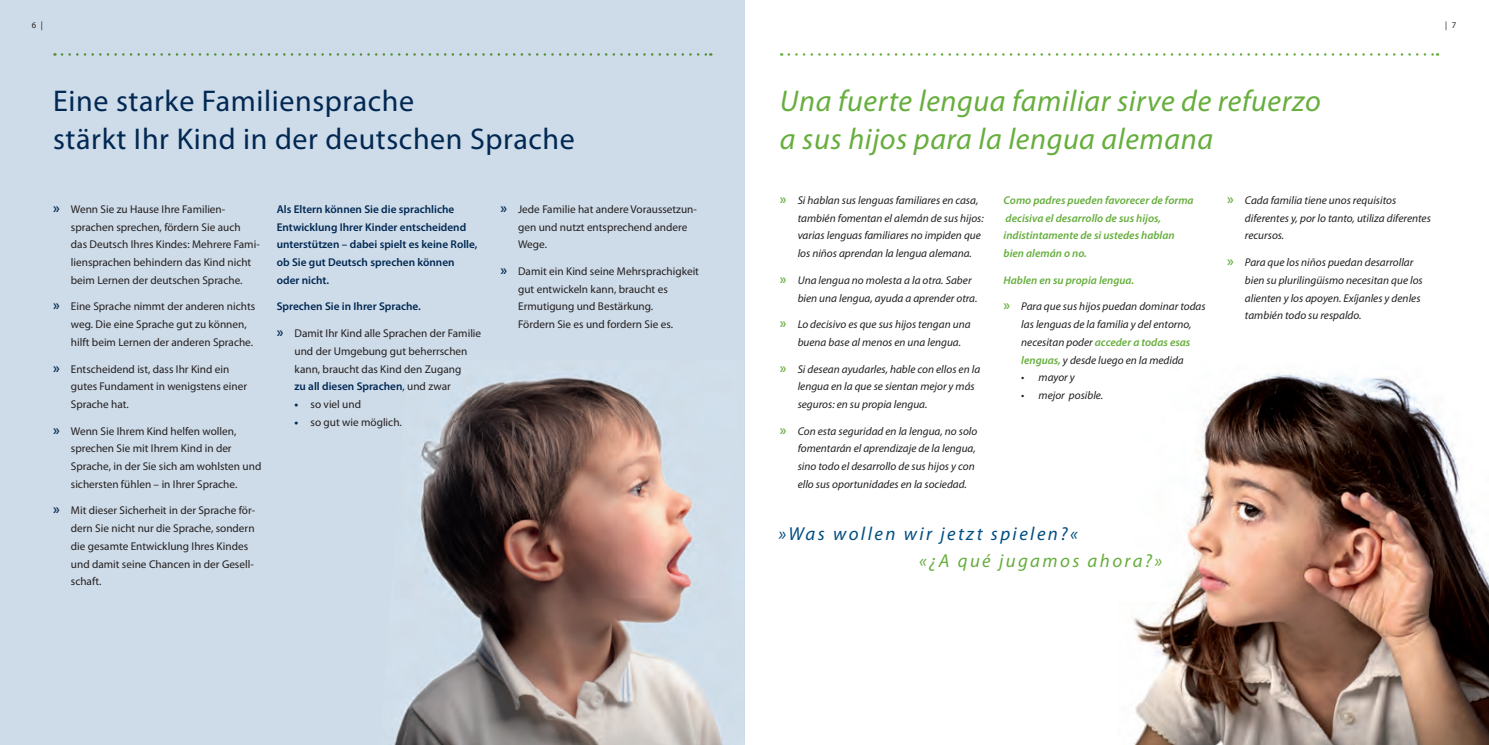
<style>
.page{position:relative;width:1489px;height:745px;background:#fff}
.page>*{position:absolute;margin:0;border:0;box-sizing:border-box;transform-origin:0 0}
.t1{font:italic 30px/37.5px "Myriad Pro";letter-spacing:.02em;color:#66ae3d}
.t2{font:30px/37.5px "Myriad Pro";letter-spacing:.02em;color:#002853}
.t3{font:italic 18.75px "Myriad Pro";letter-spacing:.13em;color:#004e82}
.t4{font:italic 18.75px "Myriad Pro";letter-spacing:.13em;color:#66ae3d}
.t5{font:11.25px/17.8px "Myriad Pro";color:#231f20}
.t6{font:italic 11.25px/17.8px "Myriad Pro";color:#231f20}
.t7{font:600 11.25px/17.8px "Myriad Pro";color:#002853}
.t8{font:italic 600 11.25px/17.8px "Myriad Pro";color:#66ae3d}
.t9{font:8.75px "Myriad Pro";color:#231f20}
.s1{font-weight:600;font-size:15px;color:#002853}
.s2{font-weight:600;color:#002853}
.s3{color:#002853}
.s4{font-weight:700;color:#002853}
.s5{font-weight:600;font-style:normal;font-size:15px;color:#66ae3d}
.s6{font-weight:600;color:#66ae3d}
</style>
<div class="page">
<img style="left:1132px;top:372px;width:356px;height:372px">
<div style="left:0;top:0;width:744px;height:744px;background:#cedbe8"></div>
<svg style="left:788px;top:53px;width:649px;height:3px"></svg>
<svg style="left:62px;top:53px;width:649px;height:3px"></svg>
<img style="left:394px;top:375px;width:328px;height:369px">
<p class="t9" style="left:32px;top:19px;width:13px">6 |</p>
<p class="t9" style="left:1444px;top:19px;width:13px">| 7</p>
<h1 class="t2" style="left:53px;top:82px;width:523px">Eine starke Familiensprache<br>stärkt Ihr Kind in der deutschen Sprache</h1>
<h1 class="t1" style="left:780px;top:82px;width:542px">Una fuerte lengua familiar sirve de refuerzo a sus hijos para la lengua alemana</h1>
<p class="t5" style="left:71px;top:200px;width:190px;text-indent:-18px"><span class="s1">»</span> Wenn Sie zu Hause Ihre Familien&shy;sprachen sprechen, fördern Sie auch<br>das Deutsch Ihres Kindes: Mehrere Fami&shy;liensprachen behindern das Kind nicht beim Lernen der deutschen Sprache.</p>
<p class="t5" style="left:71px;top:297px;width:186px;text-indent:-18px"><span class="s1">»</span> Eine Sprache nimmt der anderen nichts weg. Die eine Sprache gut zu können, hilft beim Lernen der anderen Sprache.</p>
<p class="t5" style="left:71px;top:359px;width:178px;text-indent:-18px"><span class="s1">»</span> Entscheidend ist, dass Ihr Kind ein gutes Fundament in wenigstens einer<br>Sprache hat.</p>
<p class="t5" style="left:71px;top:421px;width:192px;text-indent:-18px"><span class="s1">»</span> Wenn Sie Ihrem Kind helfen wollen, sprechen Sie mit Ihrem Kind in der Sprache, in der Sie sich am wohlsten und sichersten fühlen – in Ihrer Sprache.</p>
<p class="t5" style="left:71px;top:501px;width:186px;text-indent:-18px"><span class="s1">»</span> Mit dieser Sicherheit in der Sprache för&shy;dern Sie nicht nur die Sprache, sondern die gesamte Entwicklung Ihres Kindes und damit seine Chancen in der Gesell&shy;schaft.</p>
<p class="t7" style="left:277px;top:200px;width:202px">Als Eltern können Sie die sprachliche Entwicklung Ihrer Kinder entscheidend unterstützen – dabei spielt es keine Rolle, ob Sie gut Deutsch sprechen können oder nicht.</p>
<p class="t7" style="left:277px;top:297px;width:146px">Sprechen Sie in Ihrer Sprache.</p>
<p class="t5" style="left:294px;top:324px;width:188px;text-indent:-18px"><span class="s1">»</span> Damit Ihr Kind alle Sprachen der Familie und der Umgebung gut beherrschen kann, braucht das Kind den Zugang<br><span class="s2">zu all diesen Sprachen</span><span class="s3">,</span> und zwar</p>
<p class="t5" style="left:294px;top:395px;width:68px"><span class="s4">•</span> so viel und</p>
<p class="t5" style="left:294px;top:412px;width:109px"><span class="s4">•</span> so gut wie möglich.</p>
<p class="t5" style="left:518px;top:200px;width:180px;text-indent:-18px"><span class="s1">»</span> Jede Familie hat andere Voraussetzun&shy;gen und nutzt entsprechend andere<br>Wege.</p>
<p class="t5" style="left:518px;top:262px;width:182px;text-indent:-18px"><span class="s1">»</span> Damit ein Kind seine Mehrsprachigkeit gut entwickeln kann, braucht es Ermutigung und Bestärkung.<br>Fördern Sie es und fordern Sie es.</p>
<p class="t6" style="left:797px;top:191px;width:188px;text-indent:-18px"><span class="s5">»</span> Si hablan sus lenguas familiares en casa, también fomentan el alemán de sus hijos: varias lenguas familiares no impiden que los niños aprendan la lengua alemana.</p>
<p class="t6" style="left:797px;top:271px;width:181px;text-indent:-18px"><span class="s5">»</span> Una lengua no molesta a la otra. Saber bien una lengua, ayuda a aprender otra.</p>
<p class="t6" style="left:797px;top:315px;width:174px;text-indent:-18px"><span class="s5">»</span> Lo decisivo es que sus hijos tengan una buena base al menos en una lengua.</p>
<p class="t6" style="left:797px;top:359px;width:184px;text-indent:-18px"><span class="s5">»</span> Si desean ayudarles, hable con ellos en la lengua en la que se sientan mejor y más seguros: en su propia lengua.</p>
<p class="t6" style="left:797px;top:421px;width:181px;text-indent:-18px"><span class="s5">»</span> Con esta seguridad en la lengua, no solo fomentarán el aprendizaje de la lengua, sino todo el desarrollo de sus hijos y con ello sus oportunidades en la sociedad.</p>
<p class="t8" style="left:1003px;top:191px;width:192px">Como padres pueden favorecer de forma decisiva el desarrollo de sus hijos, indistintamente de si ustedes hablan bien alemán o no.</p>
<p class="t8" style="left:1003px;top:271px;width:132px">Hablen en su propia lengua.</p>
<p class="t6" style="left:1003px;top:297px;width:204px;text-align:center"><span class="s5">»</span> Para que sus hijos puedan dominar todas las lenguas de la familia y del entorno, necesitan poder <span class="s6">acceder a todas esas lenguas,</span> y desde luego en la medida</p>
<p class="t6" style="left:1021px;top:368px;width:55px">• mayor y</p>
<p class="t6" style="left:1021px;top:386px;width:83px">• mejor posible.</p>
<h2 class="t3" style="left:778px;top:522px;width:301px">»Was wollen wir jetzt spielen?«</h2>
<h2 class="t4" style="left:919px;top:548px;width:245px">«¿A qué jugamos ahora?»</h2>
<p class="t6" style="left:1244px;top:191px;width:187px;text-indent:-18px"><span class="s5">»</span> Cada familia tiene unos requisitos diferentes y, por lo tanto, utiliza diferentes recursos.</p>
<p class="t6" style="left:1244px;top:253px;width:179px;text-indent:-18px"><span class="s5">»</span> Para que los niños puedan desarrollar bien su plurilingüismo necesitan que los alienten y los apoyen. Exíjanles y denles también todo su respaldo.</p>
</div>
